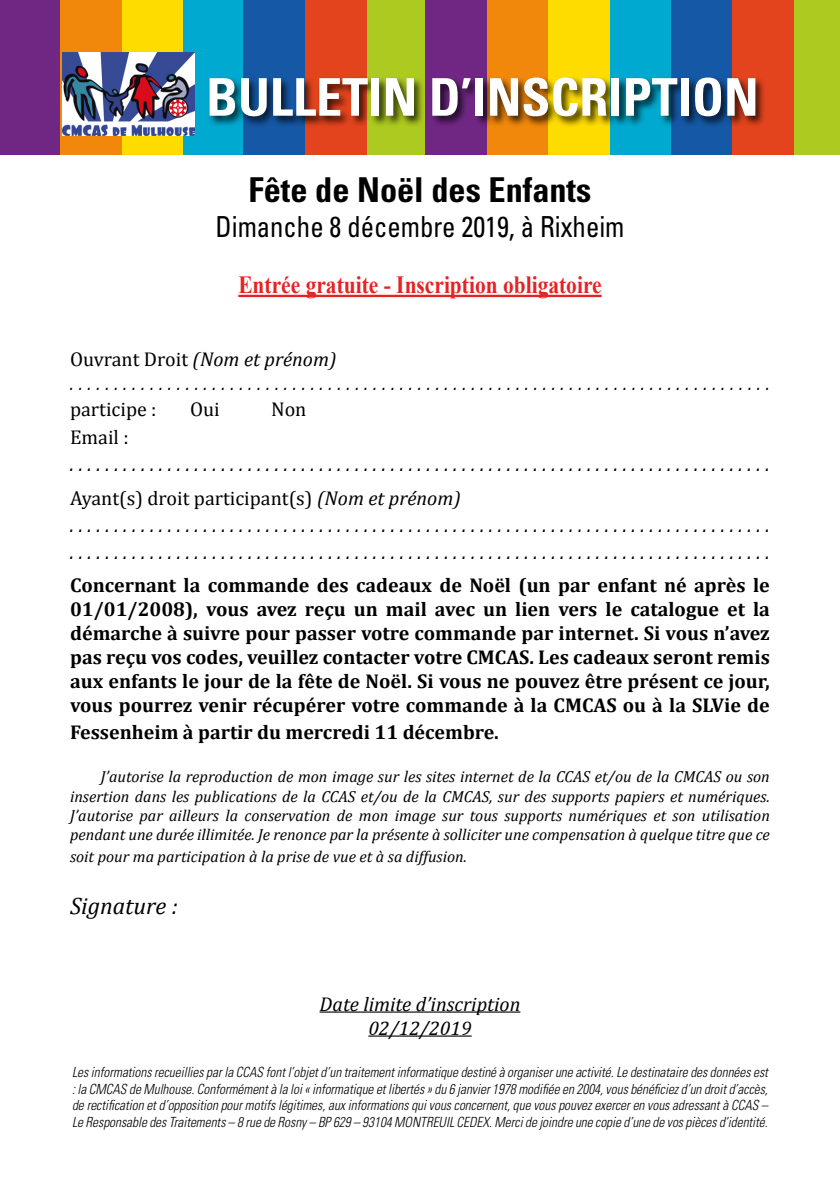
<style>
.page{position:relative;width:840px;height:1191px;background:#fff}
.page>*{position:absolute;margin:0;border:0;box-sizing:border-box;transform-origin:0 0}
.t1{font:700 condensed 52px "Univers LT Std";color:#fff}
.t2{font:700 condensed 34.2px "Univers LT Std";color:#000}
.t3{font:condensed 29px "Univers LT Std";color:#000;scale:.92 1}
.t4{font:700 24.6px "Times New Roman";color:#e52321;scale:.87 1}
.t5{font:italic 23.8px "Cambria";color:#000}
.t6{font:italic 22.4px/26.8px "Cambria";color:#000;scale:.87 1}
.t7{font:700 20px/24px "Cambria";color:#000;text-align:justify}
.t8{font:italic 20px/24px "Cambria";color:#000}
.t9{font:20px "Cambria";color:#000}
.t10{font:italic 16px/19.2px "Cambria";color:#000;text-align:justify}
.t11{font:italic 300 condensed 14px/16.8px "Univers LT Std";color:#000;text-align:justify;scale:.95 1}
.s1{font-style:normal}
.s2{font-style:italic}
</style>
<div class="page">
<hr style="left:238px;top:295px;width:363px;height:2px;background:#e52321">
<hr style="left:319px;top:1011px;width:201px;height:1px;background:#000">
<hr style="left:368px;top:1035px;width:103px;height:1px;background:#000">
<div style="left:0;top:0;width:61px;height:154px;background:#702784"></div>
<div style="left:61px;top:0;width:61px;height:154px;background:#f1880c"></div>
<div style="left:122px;top:0;width:61px;height:154px;background:#ffdc00"></div>
<div style="left:183px;top:0;width:60px;height:154px;background:#00a9cf"></div>
<div style="left:243px;top:0;width:62px;height:154px;background:#1558a5"></div>
<div style="left:305px;top:0;width:62px;height:154px;background:#e3441d"></div>
<div style="left:367px;top:0;width:58px;height:154px;background:#adca20"></div>
<div style="left:425px;top:0;width:61px;height:154px;background:#702784"></div>
<div style="left:487px;top:0;width:61px;height:154px;background:#f1880c"></div>
<div style="left:548px;top:0;width:61px;height:154px;background:#ffdc00"></div>
<div style="left:609px;top:0;width:61px;height:154px;background:#00a9cf"></div>
<div style="left:670px;top:0;width:62px;height:154px;background:#1558a5"></div>
<div style="left:732px;top:0;width:61px;height:154px;background:#e3441d"></div>
<div style="left:793px;top:0;width:45px;height:154px;background:#adca20"></div>
<img style="left:62px;top:53px;width:133px;height:83px">
<div style="left:208px;top:76px;width:558px;height:52px;background:#000;opacity:.74"></div>
<h1 class="t1" style="left:206px;top:65px;width:553px">BULLETIN D’INSCRIPTION</h1>
<h2 class="t2" style="left:248px;top:169px;width:344px">Fête de Noël des Enfants</h2>
<h3 class="t3" style="left:215px;top:208px;width:446px">Dimanche 8 décembre 2019, à Rixheim</h3>
<h3 class="t4" style="left:238px;top:267px;width:419px">Entrée gratuite - Inscription obligatoire</h3>
<h3 class="t8" style="left:70px;top:346px;width:700px"><span class="s1">Ouvrant Droit</span> (Nom et prénom) ...............................................................................</h3>
<h3 class="t9" style="left:70px;top:397px;width:88px">participe :</h3>
<h3 class="t9" style="left:190px;top:397px;width:31px">Oui</h3>
<h3 class="t9" style="left:271px;top:397px;width:37px">Non</h3>
<h3 class="t9" style="left:70px;top:425px;width:60px">Email :</h3>
<h3 class="t6" style="left:70px;top:449px;width:805px">...............................................................................</h3>
<h3 class="t9" style="left:70px;top:486px;width:392px">Ayant(s) droit participant(s) <span class="s2">(Nom et prénom)</span></h3>
<h3 class="t6" style="left:70px;top:510px;width:805px">............................................................................... ...............................................................................</h3>
<p class="t7" style="left:70px;top:573px;width:701px">Concernant la commande des cadeaux de Noël (un par enfant né après le 01/01/2008), vous avez reçu un mail avec un lien vers le catalogue et la démarche à suivre pour passer votre commande par internet. Si vous n’avez pas reçu vos codes, veuillez contacter votre CMCAS. Les cadeaux seront remis aux enfants le jour de la fête de Noël. Si vous ne pouvez être présent ce jour, vous pourrez venir récupérer votre commande à la CMCAS ou à la SLVie de</p>
<h3 class="t7" style="left:70px;top:720px;width:430px">Fessenheim à partir du mercredi 11 décembre.</h3>
<p class="t10" style="left:70px;top:766px;width:701px;text-indent:31px">J’autorise la reproduction de mon image sur les sites internet de la CCAS et/ou de la CMCAS ou son insertion dans les publications de la CCAS et/ou de la CMCAS, sur des supports papiers et numériques.<br>J’autorise par ailleurs la conservation de mon image sur tous supports numériques et son utilisation pendant une durée illimitée. Je renonce par la présente à solliciter une compensation à quelque titre que ce</p>
<p class="t10" style="left:70px;top:846px;width:398px">soit pour ma participation à la prise de vue et à sa diffusion.</p>
<h3 class="t5" style="left:70px;top:889px;width:109px">Signature :</h3>
<h3 class="t8" style="left:319px;top:991px;width:202px;text-align:center">Date limite d’inscription<br>02/12/2019</h3>
<p class="t11" style="left:72px;top:1063px;width:733px">Les informations recueillies par la CCAS font l’objet d’un traitement informatique destiné à organiser une activité. Le destinataire des données est : la CMCAS de Mulhouse. Conformément à la loi « informatique et libertés » du 6 janvier 1978 modifiée en 2004, vous bénéficiez d’un droit d’accès, de rectification et d’opposition pour motifs légitimes, aux informations qui vous concernent, que vous pouvez exercer en vous adressant à CCAS – Le Responsable des Traitements – 8 rue de Rosny – BP 629 – 93104 MONTREUIL CEDEX. Merci de joindre une copie d’une de vos pièces d’identité.</p>
</div>
